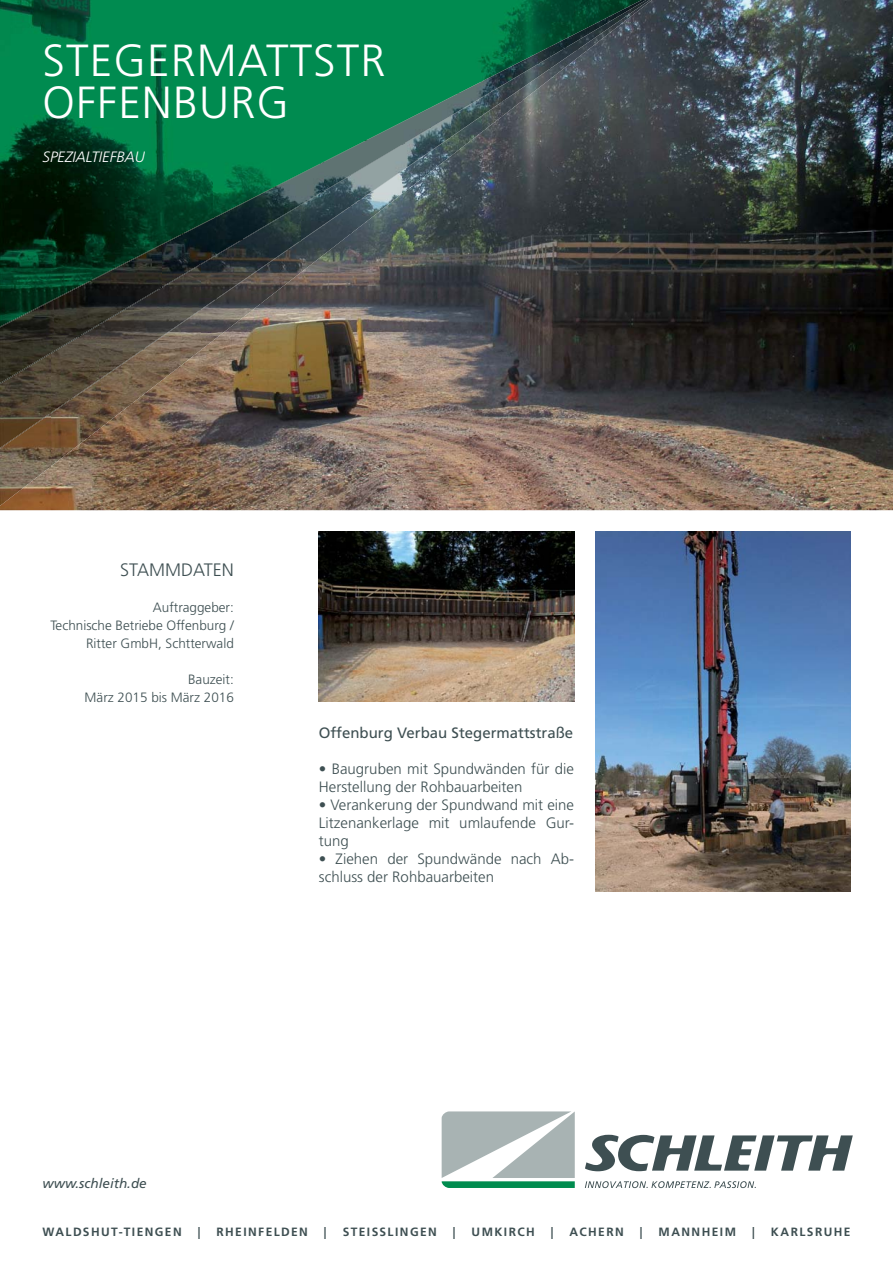
<style>
.page{position:relative;width:893px;height:1263px;background:#fff}
.page>*{position:absolute;margin:0;border:0;box-sizing:border-box;transform-origin:0 0}
.t1{font:300 45px/42px "Frutiger";letter-spacing:.025em;color:#fff}
.t2{font:300 18px "Frutiger";color:#3e4f52}
.t3{font:300 15px/18px "Frutiger";color:#3e4f52}
.t4{font:15px "Frutiger";color:#3e4f52}
.t5{font:italic 300 15px "Frutiger";color:#fff}
.t6{font:300 13.5px/18px "Frutiger";color:#3e4f52;text-align:right}
.t7{font:italic 13.5px "Frutiger";color:#3e4f52}
.t8{font:700 12px "Frutiger";letter-spacing:.12em;color:#3e4f52}
</style>
<div class="page">
<svg style="left:585px;top:1135px;width:268px;height:36px"></svg>
<svg style="left:442px;top:1111px;width:133px;height:77px"></svg>
<svg style="left:585px;top:1181px;width:171px;height:7px"></svg>
<img style="left:0;top:0;width:893px;height:510px">
<img style="left:0;top:0;width:481px;height:140px">
<img style="left:481px;top:0;width:57px;height:47px">
<img style="left:0;top:140px;width:214px;height:140px">
<img style="left:214px;top:140px;width:58px;height:47px">
<img style="left:589px;top:0;width:63px;height:51px">
<img style="left:550px;top:50px;width:39px;height:51px">
<img style="left:402px;top:150px;width:100px;height:53px">
<img style="left:362px;top:200px;width:40px;height:35px">
<img style="left:251px;top:250px;width:100px;height:54px">
<img style="left:201px;top:299px;width:50px;height:53px">
<img style="left:100px;top:349px;width:101px;height:56px">
<svg style="left:251px;top:303px;width:12px;height:10px"></svg>
<img style="left:50px;top:415px;width:50px;height:54px">
<img style="left:0;top:449px;width:50px;height:57px">
<img style="left:100px;top:405px;width:32px;height:25px">
<img style="left:507px;top:100px;width:43px;height:39px">
<img style="left:568px;top:49px;width:12px;height:21px">
<img style="left:350px;top:150px;width:100px;height:49px">
<img style="left:323px;top:192px;width:27px;height:7px">
<img style="left:200px;top:240px;width:100px;height:59px">
<img style="left:100px;top:288px;width:100px;height:60px">
<img style="left:50px;top:336px;width:50px;height:79px">
<img style="left:200px;top:298px;width:14px;height:1px">
<img style="left:0;top:384px;width:50px;height:15px">
<img style="left:100px;top:348px;width:41px;height:1px">
<img style="left:576px;top:0;width:74px;height:50px">
<img style="left:538px;top:50px;width:41px;height:50px">
<img style="left:431px;top:129px;width:76px;height:21px">
<img style="left:359px;top:149px;width:76px;height:51px">
<img style="left:286px;top:199px;width:76px;height:51px">
<img style="left:214px;top:249px;width:76px;height:50px">
<img style="left:141px;top:299px;width:77px;height:50px">
<img style="left:69px;top:349px;width:77px;height:50px">
<img style="left:0;top:399px;width:74px;height:50px">
<img style="left:538px;top:0;width:10px;height:47px">
<img style="left:430px;top:52px;width:108px;height:77px">
<img style="left:552px;top:47px;width:16px;height:18px">
<img style="left:323px;top:106px;width:108px;height:86px">
<img style="left:215px;top:161px;width:105px;height:78px">
<img style="left:161px;top:216px;width:54px;height:24px">
<img style="left:53px;top:239px;width:105px;height:96px">
<img style="left:215px;top:239px;width:25px;height:1px">
<img style="left:0;top:327px;width:54px;height:9px">
<img style="left:53px;top:335px;width:24px;height:1px">
<img style="left:548px;top:0;width:15px;height:47px">
<img style="left:456px;top:47px;width:96px;height:47px">
<img style="left:364px;top:93px;width:97px;height:48px">
<img style="left:272px;top:140px;width:97px;height:47px">
<img style="left:180px;top:187px;width:97px;height:47px">
<img style="left:89px;top:234px;width:97px;height:47px">
<img style="left:0;top:280px;width:94px;height:47px">
<img style="left:563px;top:0;width:83px;height:48px">
<img style="left:482px;top:48px;width:85px;height:48px">
<img style="left:401px;top:96px;width:84px;height:48px">
<img style="left:320px;top:144px;width:85px;height:48px">
<img style="left:240px;top:192px;width:83px;height:48px">
<img style="left:158px;top:240px;width:86px;height:48px">
<img style="left:77px;top:288px;width:85px;height:48px">
<img style="left:0;top:336px;width:82px;height:48px">
<img style="left:595px;top:531px;width:255px;height:360px">
<img style="left:319px;top:531px;width:255px;height:171px">
<h1 class="t1" style="left:43px;top:43px;width:344px">STEGERMATTSTR<br>OFFENBURG</h1>
<p class="t5" style="left:43px;top:151px;width:104px">SPEZIALTIEFBAU</p>
<p class="t2" style="left:120px;top:562px;width:115px">STAMMDATEN</p>
<p class="t6" style="left:50px;top:599px;width:185px">Auftraggeber:<br>Technische Betriebe Offenburg /<br>Ritter GmbH, Schtterwald</p>
<p class="t6" style="left:85px;top:671px;width:151px">Bauzeit:<br>März 2015 bis März 2016</p>
<p class="t4" style="left:319px;top:727px;width:256px">Offenburg Verbau Stegermattstraße</p>
<p class="t3" style="left:319px;top:761px;width:257px">• Baugruben mit Spundwänden für die<br>Herstellung der Rohbauarbeiten</p>
<p class="t3" style="left:319px;top:797px;width:257px;text-align:justify">• Verankerung der Spundwand mit eine Litzenankerlage mit umlaufende Gur&shy;tung</p>
<p class="t3" style="left:319px;top:851px;width:257px">• Ziehen der Spundwände nach Ab&shy;schluss der Rohbauarbeiten</p>
<p class="t7" style="left:43px;top:1178px;width:106px">www.schleith.de</p>
<p class="t8" style="left:43px;top:1227px;width:141px">WALDSHUT-TIENGEN</p>
<p class="t8" style="left:198px;top:1227px;width:4px">|</p>
<p class="t8" style="left:216px;top:1227px;width:93px">RHEINFELDEN</p>
<p class="t8" style="left:324px;top:1227px;width:4px">|</p>
<p class="t8" style="left:343px;top:1227px;width:96px">STEISSLINGEN</p>
<p class="t8" style="left:453px;top:1227px;width:4px">|</p>
<p class="t8" style="left:472px;top:1227px;width:65px">UMKIRCH</p>
<p class="t8" style="left:551px;top:1227px;width:4px">|</p>
<p class="t8" style="left:570px;top:1227px;width:56px">ACHERN</p>
<p class="t8" style="left:640px;top:1227px;width:4px">|</p>
<p class="t8" style="left:658px;top:1227px;width:79px">MANNHEIM</p>
<p class="t8" style="left:752px;top:1227px;width:4px">|</p>
<p class="t8" style="left:771px;top:1227px;width:81px">KARLSRUHE</p>
</div>
